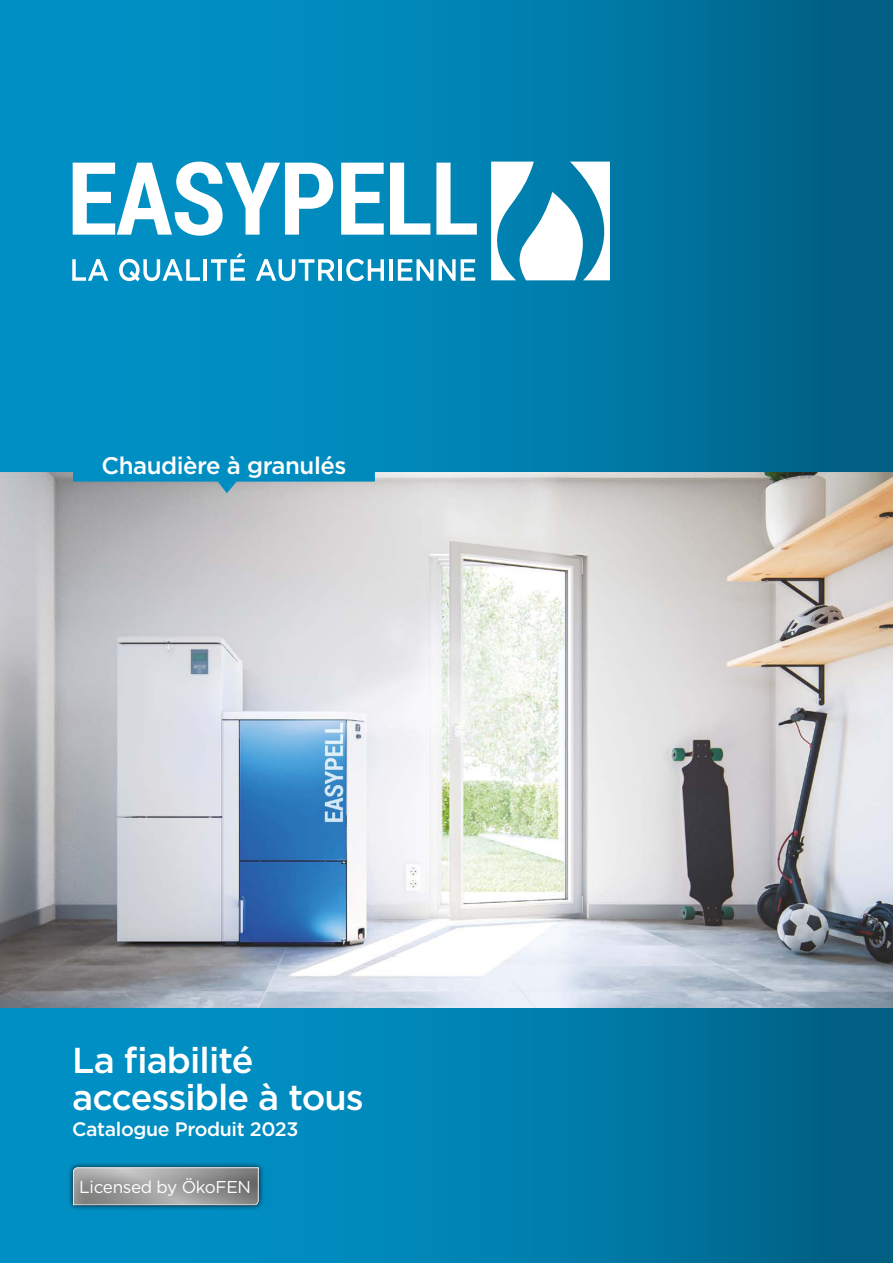
<style>
.page{position:relative;width:893px;height:1263px;background:#fff}
.page>*{position:absolute;margin:0;border:0;box-sizing:border-box;transform-origin:0 0}
.t1{font:500 36px/37.5px "Gotham";letter-spacing:-.025em;color:#fff}
.t2{font:500 24px "Gotham";letter-spacing:-.02em;color:#fff}
.t3{font:500 19.5px "Gotham";letter-spacing:-.02em;color:#fff}
.t4{font:17.1px "Gotham";letter-spacing:-.02em;color:#fff}
</style>
<div class="page">
<div style="left:0;top:998px;width:893px;height:265px;background:linear-gradient(to right,#009ad2,#00658a)"></div>
<img style="left:0;top:493px;width:893px;height:515px">
<svg style="left:0;top:0;width:893px;height:493px;background:#0780ad"></svg>
<svg style="left:73px;top:162px;width:404px;height:74px"></svg>
<svg style="left:72px;top:259px;width:36px;height:22px"></svg>
<svg style="left:119px;top:259px;width:81px;height:22px"></svg>
<hr style="left:204px;top:259px;width:3px;height:22px;background:#fff">
<svg style="left:211px;top:253px;width:34px;height:28px"></svg>
<svg style="left:256px;top:259px;width:79px;height:22px"></svg>
<hr style="left:338px;top:259px;width:4px;height:22px;background:#fff">
<svg style="left:346px;top:259px;width:38px;height:22px"></svg>
<hr style="left:389px;top:259px;width:4px;height:22px;background:#fff">
<svg style="left:398px;top:259px;width:77px;height:22px"></svg>
<svg style="left:491px;top:162px;width:125px;height:118px"></svg>
<div style="left:39px;top:1136px;width:255px;height:91px;background:#fff;opacity:.25"></div>
<p class="t2" style="left:101px;top:450px;width:247px">Chaudière à granulés</p>
<p class="t1" style="left:72px;top:1041px;width:293px">La fiabilité accessible à tous</p>
<p class="t3" style="left:72px;top:1116px;width:228px">Catalogue Produit 2023</p>
<p class="t4" style="left:79px;top:1176px;width:173px">Licensed by ÖkoFEN</p>
</div>
